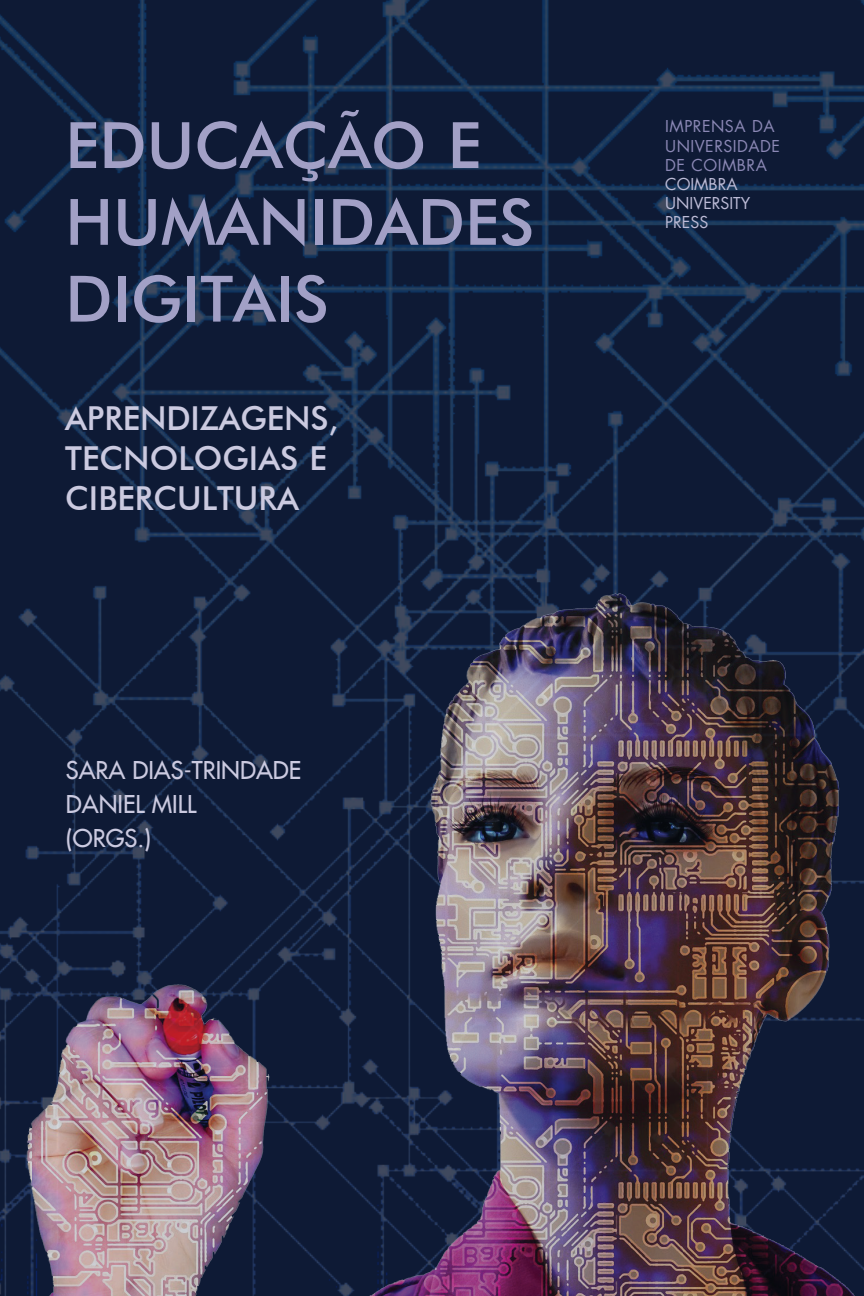
<style>
.page{position:relative;width:864px;height:1296px;background:#fff}
.page>*{position:absolute;margin:0;border:0;box-sizing:border-box;transform-origin:0 0}
.t1{font:500 64px/76.8px "Futura BT";color:#a2a0c6}
.t2{font:500 33px/39.6px "Futura BT";color:#cbcae0}
.t3{font:24px/34px "Futura LT";color:#cbcae0}
.t4{font:16px/19.2px "Futura LT";letter-spacing:.03em;color:#8b88b5}
.t5{font:16px/19.2px "Futura LT";color:#bdbcd7}
</style>
<div class="page">
<img style="left:0;top:0;width:864px;height:526px">
<img style="left:0;top:526px;width:864px;height:770px">
<h1 class="t1" style="left:65px;top:106px;width:470px">EDUCAÇÃO E<br>HUMANIDADES<br>DIGITAIS</h1>
<p class="t2" style="left:65px;top:399px;width:275px">APRENDIZAGENS,<br>TECNOLOGIAS E<br>CIBERCULTURA</p>
<p class="t3" style="left:66px;top:753px;width:237px">SARA DIAS-TRINDADE<br>DANIEL MILL<br>(ORGS.)</p>
<p class="t4" style="left:665px;top:117px;width:116px">IMPRENSA DA<br>UNIVERSIDADE<br>DE COIMBRA</p>
<p class="t5" style="left:665px;top:175px;width:87px">COIMBRA<br>UNIVERSITY<br>PRESS</p>
</div>
